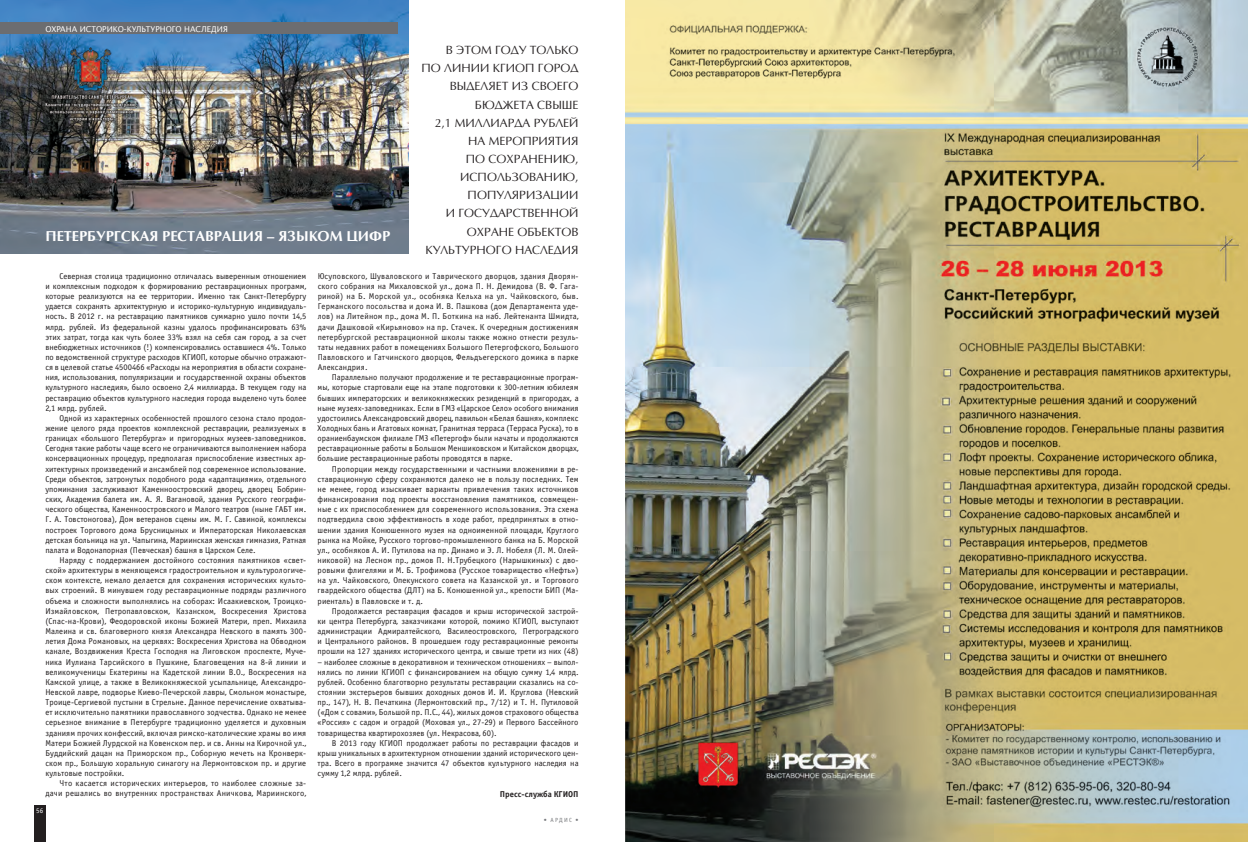
<style>
.page{position:relative;width:1248px;height:842px;background:#fff}
.page>*{position:absolute;margin:0;border:0;box-sizing:border-box;transform-origin:0 0}
.head_1{font:700 14.5px "Optima C";color:#fff}
.head_2{font:12px/18.1px "Optima C";color:#231f20;text-align:right}
.t1{font:8.5px/10.1px "Officina Sans Cyr";color:#231f20;text-align:justify}
.t2{font:8.5px/10.1px "Officina Sans Cyr";letter-spacing:.02em;color:#231f20;text-align:right}
.autor{font:700 8.5px "Officina Sans Cyr";color:#231f20}
.Рубрика{font:8px "Office Type Sans";color:#fff}
.t3{font:7px "Officina Sans Cyr";color:#fff}
.t4{font:6px "Officina Sans Cyr";letter-spacing:.2em;color:#76787b}
</style>
<div class="page">
<img style="left:0;top:0;width:408px;height:253px">
<img style="left:44px;top:45px;width:92px;height:78px">
<img style="left:625px;top:0;width:622px;height:842px">
<div style="left:0;top:23px;width:397px;height:11px;background:#6c6d70"></div>
<div style="left:34px;top:805px;width:11px;height:37px;background:#231f20"></div>
<p class="Рубрика" style="left:45px;top:24px;width:184px">ОХРАНА ИСТОРИКО-КУЛЬТУРНОГО НАСЛЕДИЯ</p>
<p class="head_2" style="left:421px;top:42px;width:158px">В ЭТОМ ГОДУ ТОЛЬКО<br>ПО ЛИНИИ КГИОП ГОРОД<br>ВЫДЕЛЯЕТ ИЗ СВОЕГО<br>БЮДЖЕТА СВЫШЕ<br>2,1 МИЛЛИАРДА РУБЛЕЙ<br>НА МЕРОПРИЯТИЯ<br>ПО СОХРАНЕНИЮ,<br>ИСПОЛЬЗОВАНИЮ,<br>ПОПУЛЯРИЗАЦИИ<br>И ГОСУДАРСТВЕННОЙ<br>ОХРАНЕ ОБЪЕКТОВ<br>КУЛЬТУРНОГО НАСЛЕДИЯ</p>
<p class="t1" style="left:317px;top:271px;width:262px">Юсуповского, Шуваловского и Таврического дворцов, здания Дворян&shy;ского собрания на Михаловской ул., дома П. Н. Демидова (В. Ф. Гага&shy;риной) на Б. Морской ул., особняка Кельха на ул. Чайковского, быв.<br>Германского посольства и дома И. В. Пашкова (дом Департамента уде&shy;лов) на Литейном пр., дома М. П. Боткина на наб. Лейтенанта Шмидта, дачи Дашковой «Кирьяново» на пр. Стачек. К очередным достижениям петербургской реставрационной школы также можно отнести резуль&shy;таты недавних работ в помещениях Большого Петергофского, Большого Павловского и Гатчинского дворцов, Фельдъегерского домика в парке Александрия.</p>
<p class="t1" style="left:317px;top:373px;width:262px;text-indent:14px">Параллельно получают продолжение и те реставрационные програм&shy;мы, которые стартовали еще на этапе подготовки к 300-летним юбилеям бывших императорских и великокняжеских резиденций в пригородах, а ныне музеях-заповедниках. Если в ГМЗ «Царское Село» особого внимания удостоились Александровский дворец, павильон «Белая башня», комплекс Холодных бань и Агатовых комнат, Гранитная терраса (Терраса Руска), то в ораниенбаумском филиале ГМЗ «Петергоф» были начаты и продолжаются реставрационные работы в Большом Меншиковском и Китайском дворцах, большие реставрационные работы проводятся в парке.</p>
<p class="t1" style="left:317px;top:464px;width:262px;text-indent:14px">Пропорции между государственными и частными вложениями в ре&shy;ставрационную сферу сохраняются далеко не в пользу последних. Тем не менее, город изыскивает варианты привлечения таких источников финансирования под проекты восстановления памятников, совмещен&shy;ные с их приспособлением для современного использования. Эта схема подтвердила свою эффективность в ходе работ, предпринятых в отно&shy;шении здания Конюшенного музея на одноименной площади, Круглого рынка на Мойке, Русского торгово-промышленного банка на Б. Морской ул., особняков А. И. Путилова на пр. Динамо и Э. Л. Нобеля (Л. М. Олей&shy;никовой) на Лесном пр., домов П. Н.Трубецкого (Нарышкиных) с дво&shy;ровыми флигелями и М. Б. Трофимова (Русское товарищество «Нефть») на ул. Чайковского, Опекунского совета на Казанской ул. и Торгового гвардейского общества (ДЛТ) на Б. Конюшенной ул., крепости БИП (Ма&shy;риенталь) в Павловске и т. д.</p>
<p class="t1" style="left:317px;top:606px;width:262px;text-indent:14px">Продолжается реставрация фасадов и крыш исторической застрой&shy;ки центра Петербурга, заказчиками которой, помимо КГИОП, выступают администрации Адмиралтейского, Василеостровского, Петроградского и Центрального районов. В прошедшем году реставрационные ремонты прошли на 127 зданиях исторического центра, и свыше трети из них (48)</p>
<p class="t1" style="left:317px;top:657px;width:262px">– наиболее сложные в декоративном и техническом отношениях – выпол&shy;нялись по линии КГИОП с финансированием на общую сумму 1,4 млрд. рублей. Особенно благотворно результаты реставрации сказались на со&shy;стоянии экстерьеров бывших доходных домов И. И. Круглова (Невский пр., 147), Н. В. Печаткина (Лермонтовский пр., 7/12) и Т. Н. Путиловой («Дом с совами», Большой пр. П.С., 44), жилых домов страхового общества «Россия» с садом и оградой (Моховая ул., 27-29) и Первого Бассейного товарищества квартирохозяев (ул. Некрасова, 60).</p>
<p class="t1" style="left:317px;top:738px;width:262px;text-indent:14px">В 2013 году КГИОП продолжает работы по реставрации фасадов и крыш уникальных в архитектурном отношении зданий исторического цен&shy;тра. Всего в программе значится 47 объектов культурного наследия на сумму 1,2 млрд. рублей.</p>
<p class="autor" style="left:500px;top:789px;width:80px">Пресс-служба КГИОП</p>
<p class="head_1" style="left:45px;top:228px;width:346px">петербургская реставрация – яз ыком цифр</p>
<p class="t1" style="left:45px;top:271px;width:262px;text-indent:14px">Северная столица традиционно отличалась выверенным отношением и комплексным подходом к формированию реставрационных программ, которые реализуются на ее территории. Именно так Санкт-Петербургу удается сохранять архитектурную и историко-культурную индивидуаль&shy;ность. В 2012 г. на реставрацию памятников суммарно ушло почти 14,5 млрд. рублей. Из федеральной казны удалось профинансировать 63% этих затрат, тогда как чуть более 33% взял на себя сам город, а за счет внебюджетных источников (!) компенсировались оставшиеся 4%. Только по ведомственной структуре расходов КГИОП, которые обычно отражают&shy;ся в целевой статье 4500466 «Расходы на мероприятия в области сохране&shy;ния, использования, популяризации и государственной охраны объектов культурного наследия», было освоено 2,4 миллиарда. В текущем году на реставрацию объектов культурного наследия города выделено чуть более 2,1 млрд. рублей.</p>
<p class="t1" style="left:45px;top:413px;width:262px;text-indent:14px">Одной из характерных особенностей прошлого сезона стало продол&shy;жение целого ряда проектов комплексной реставрации, реализуемых в границах «большого Петербурга» и пригородных музеев-заповедников.<br>Сегодня такие работы чаще всего не ограничиваются выполнением набора консервационных процедур, предполагая приспособление известных ар&shy;хитектурных произведений и ансамблей под современное использование.<br>Среди объектов, затронутых подобного рода «адаптациями», отдельного упоминания заслуживают Каменноостровский дворец, дворец Бобрин&shy;ских, Академия балета им. А. Я. Вагановой, здания Русского географи&shy;ческого общества, Каменноостровского и Малого театров (ныне ГАБТ им.<br>Г. А. Товстоногова), Дом ветеранов сцены им. М. Г. Савиной, комплексы построек Торгового дома Брусницыных и Императорская Николаевская детская больница на ул. Чапыгина, Мариинская женская гимназия, Ратная палата и Водонапорная (Певческая) башня в Царском Селе.</p>
<p class="t1" style="left:45px;top:555px;width:262px;text-indent:14px">Наряду с поддержанием достойного состояния памятников «свет&shy;ской» архитектуры в меняющемся градостроительном и культурологиче&shy;ском контексте, немало делается для сохранения исторических культо&shy;вых строений. В минувшем году реставрационные подряды различного объема и сложности выполнялись на соборах: Исаакиевском, Троицко-Измайловском, Петропавловском, Казанском, Воскресения Христова (Спас-на-Крови), Феодоровской иконы Божией Матери, преп. Михаила Малеина и св. благоверного князя Александра Невского в память 300- летия Дома Романовых, на церквях: Воскресения Христова на Обводном канале, Воздвижения Креста Господня на Лиговском проспекте, Муче&shy;ника Иулиана Тарсийского в Пушкине, Благовещения на 8-й линии и великомученицы Екатерины на Кадетской линии В.О., Воскресения на Камской улице, а также в Великокняжеской усыпальнице, Александро-Невской лавре, подворье Киево-Печерской лавры, Смольном монастыре, Троице-Сергиевой пустыни в Стрельне. Данное перечисление охватыва&shy;ет исключительно памятники православного зодчества. Однако не менее серьезное внимание в Петербурге традиционно уделяется и духовным зданиям прочих конфессий, включая римско-католические храмы во имя Матери Божией Лурдской на Ковенском пер. и св. Анны на Кирочной ул., Буддийский дацан на Приморском пр., Соборную мечеть на Кронверк&shy;ском пр., Большую хоральную синагогу на Лермонтовском пр. и другие культовые постройки.</p>
<p class="t2" style="left:45px;top:778px;width:262px">Что касается исторических интерьеров, то наиболее сложные за&shy;дачи решались во внутренних пространствах Аничкова, Мариинского,</p>
<p class="t3" style="left:36px;top:807px;width:8px">56</p>
<p class="t4" style="left:543px;top:816px;width:36px">• АРДИС •</p>
</div>
